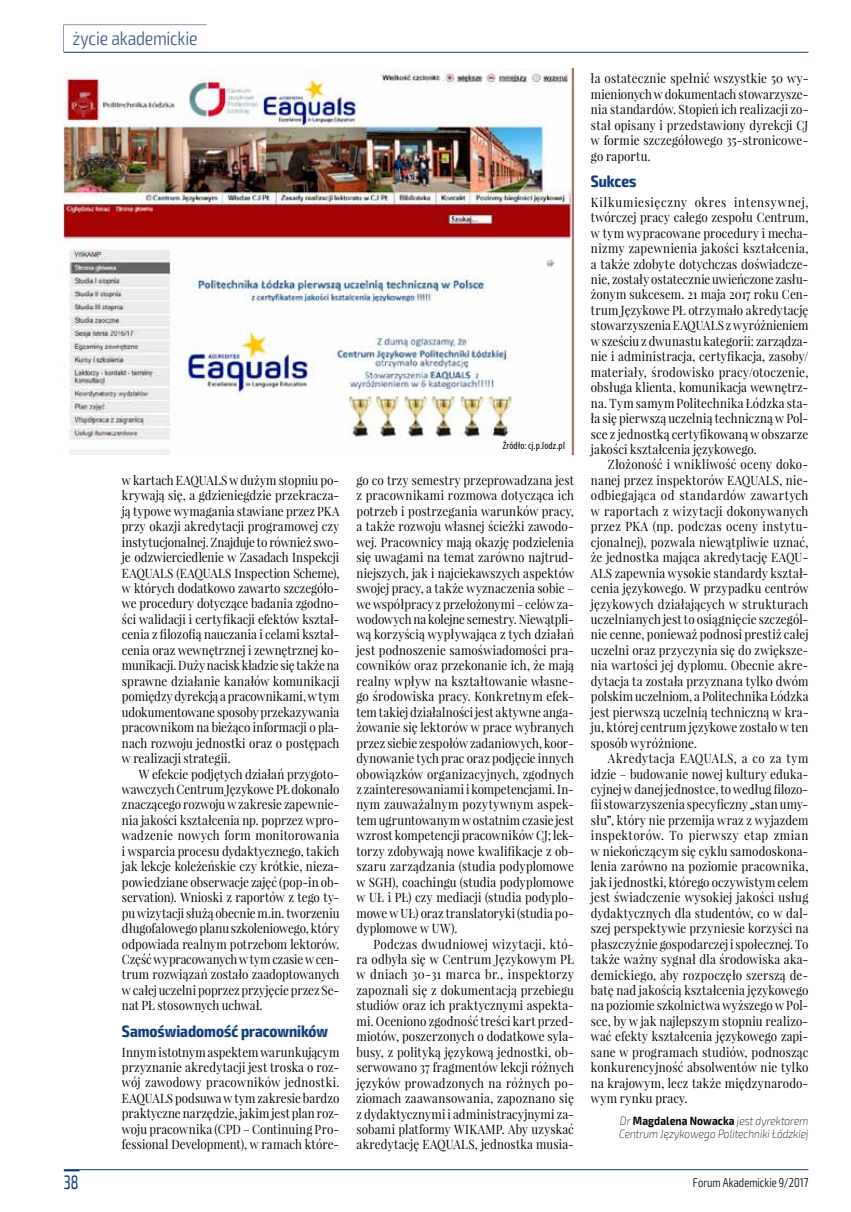
<style>
.page{position:relative;width:851px;height:1212px;background:#fff}
.page>*{position:absolute;margin:0;border:0;box-sizing:border-box;transform-origin:0 0}
.t1{font:300 condensed 19.5px "Exo 2";letter-spacing:-.01em;color:#455b91}
.t2{font:condensed 19.5px "Exo 2";color:#123f7b;scale:.8 1}
.t3{font:700 condensed 16.5px "Exo 2";color:#123f7b}
.t4{font:12.9px/15.5px "Playfair Display";letter-spacing:.01em;color:#000;text-align:justify;scale:.9 1}
.t5{font:300 condensed 12.9px "Exo 2";letter-spacing:.005em;color:#000;scale:.9 1}
.t6{font:italic 200 12px/13.5px "Exo 2";color:#000;scale:.85 1}
.t7{font:condensed 10.5px "Myriad Pro";letter-spacing:.02em;color:#000}
.s1{font-weight:700;font-style:normal}
</style>
<div class="page">
<hr style="left:64px;top:1169px;width:744px;height:1px;background:#123f7b">
<svg style="left:64px;top:1170px;width:16px;height:1px"></svg>
<hr style="left:64px;top:52px;width:744px;height:1px;background:#123f7b">
<img style="left:64px;top:68px;width:510px;height:387px">
<h1 class="t1" style="left:72px;top:27px;width:127px">życie akademickie</h1>
<p class="t4" style="left:122px;top:472px;width:243px">w kartach EAQUALS w dużym stopniu po&shy;krywają się, a gdzieniegdzie przekracza&shy;ją typowe wymagania stawiane przez PKA przy okazji akredytacji programowej czy instytucjonalnej. Znajduje to również swo&shy;je odzwierciedlenie w Zasadach Inspekcji EAQUALS (EAQUALS Inspection Scheme), w których dodatkowo zawarto szczegóło&shy;we procedury dotyczące badania zgodno&shy;ści walidacji i certyfikacji efektów kształ&shy;cenia z filozofią nauczania i celami kształ&shy;cenia oraz wewnętrznej i zewnętrznej ko&shy;munikacji. Duży nacisk kładzie się także na sprawne działanie kanałów komunikacji pomiędzy dyrekcją a pracownikami, w tym udokumentowane sposoby przekazywania pracownikom na bieżąco informacji o pla&shy;nach rozwoju jednostki oraz o postępach w realizacji strategii.</p>
<p class="t4" style="left:122px;top:766px;width:243px;text-indent:17px">W efekcie podjętych działań przygoto&shy;wawczych Centrum Językowe PŁ dokonało znaczącego rozwoju w zakresie zapewnie&shy;nia jakości kształcenia np. poprzez wpro&shy;wadzenie nowych form monitorowania i wsparcia procesu dydaktycznego, takich jak lekcje koleżeńskie czy krótkie, nieza&shy;powiedziane obserwacje zajęć (pop-in ob&shy;servation). Wnioski z raportów z tego ty&shy;pu wizytacji służą obecnie m.in. tworzeniu długofalowego planu szkoleniowego, który odpowiada realnym potrzebom lektorów.<br>Część wypracowanych w tym czasie w cen&shy;trum rozwiązań zostało zaadoptowanych w całej uczelni poprzez przyjęcie przez Se&shy;nat PŁ stosownych uchwał.</p>
<p class="t3" style="left:122px;top:1021px;width:207px">Samoświadomość pracowników</p>
<p class="t4" style="left:122px;top:1044px;width:243px">Innym istotnym aspektem warunkującym przyznanie akredytacji jest troska o roz&shy;wój zawodowy pracowników jednostki.<br>EAQUALS podsuwa w tym zakresie bardzo praktyczne narzędzie, jakim jest plan roz&shy;woju pracownika (CPD – Continuing Pro&shy;fessional Development), w ramach które-</p>
<p class="t7" style="left:502px;top:439px;width:64px">Źródło: cj.p.lodz.pl</p>
<p class="t4" style="left:356px;top:472px;width:243px">go co trzy semestry przeprowadzana jest z pracownikami rozmowa dotycząca ich potrzeb i postrzegania warunków pracy, a także rozwoju własnej ścieżki zawodo&shy;wej. Pracownicy mają okazję podzielenia się uwagami na temat zarówno najtrud&shy;niejszych, jak i najciekawszych aspektów swojej pracy, a także wyznaczenia sobie – we współpracy z przełożonymi – celów za&shy;wodowych na kolejne semestry. Niewątpli&shy;wą korzyścią wypływająca z tych działań jest podnoszenie samoświadomości pra&shy;cowników oraz przekonanie ich, że mają realny wpływ na kształtowanie własne&shy;go środowiska pracy. Konkretnym efek&shy;tem takiej działalności jest aktywne anga&shy;żowanie się lektorów w prace wybranych przez siebie zespołów zadaniowych, koor&shy;dynowanie tych prac oraz podjęcie innych obowiązków organizacyjnych, zgodnych z zainteresowaniami i kompetencjami. In&shy;nym zauważalnym pozytywnym aspek&shy;tem ugruntowanym w ostatnim czasie jest wzrost kompetencji pracowników CJ; lek&shy;torzy zdobywają nowe kwalifikacje z ob&shy;szaru zarządzania (studia podyplomowe w SGH), coachingu (studia podyplomowe w UŁ i PŁ) czy mediacji (studia podyplo&shy;mowe w UŁ) oraz translatoryki (studia po&shy;dyplomowe w UW).</p>
<p class="t4" style="left:356px;top:936px;width:243px;text-indent:17px">Podczas dwudniowej wizytacji, któ&shy;ra odbyła się w Centrum Językowym PŁ w dniach 30-31 marca br., inspektorzy zapoznali się z dokumentacją przebiegu studiów oraz ich praktycznymi aspekta&shy;mi. Oceniono zgodność treści kart przed&shy;miotów, poszerzonych o dodatkowe syla&shy;busy, z polityką językową jednostki, ob&shy;serwowano 37 fragmentów lekcji różnych języków prowadzonych na różnych po&shy;ziomach zaawansowania, zapoznano się z dydaktycznymi i administracyjnymi za&shy;sobami platformy WIKAMP. Aby uzyskać akredytację EAQUALS, jednostka musia-</p>
<p class="t4" style="left:591px;top:71px;width:243px">ła ostatecznie spełnić wszystkie 50 wy&shy;mienionych w dokumentach stowarzysze&shy;nia standardów. Stopień ich realizacji zo&shy;stał opisany i przedstawiony dyrekcji CJ w formie szczegółowego 35-stronicowe&shy;go raportu.</p>
<p class="t3" style="left:591px;top:171px;width:47px">Sukces</p>
<p class="t4" style="left:591px;top:194px;width:243px">Kilkumiesięczny okres intensywnej, twórczej pracy całego zespołu Centrum, w tym wypracowane procedury i mecha&shy;nizmy zapewnienia jakości kształcenia, a także zdobyte dotychczas doświadcze&shy;nie, zostały ostatecznie uwieńczone zasłu&shy;żonym sukcesem. 21 maja 2017 roku Cen&shy;trum Językowe PŁ otrzymało akredytację stowarzyszenia EAQUALS z wyróżnieniem w sześciu z dwunastu kategorii: zarządza&shy;nie i administracja, certyfikacja, zasoby/ materiały, środowisko pracy/otoczenie, obsługa klienta, komunikacja wewnętrz&shy;na. Tym samym Politechnika Łódzka sta&shy;ła się pierwszą uczelnią techniczną w Pol&shy;sce z jednostką certyfikowaną w obszarze jakości kształcenia językowego.</p>
<p class="t4" style="left:591px;top:457px;width:243px;text-indent:17px">Złożoność i wnikliwość oceny doko&shy;nanej przez inspektorów EAQUALS, nie&shy;odbiegająca od standardów zawartych w raportach z wizytacji dokonywanych przez PKA (np. podczas oceny instytu&shy;cjonalnej), pozwala niewątpliwie uznać, że jednostka mająca akredytację EAQU-ALS zapewnia wysokie standardy kształ&shy;cenia językowego. W przypadku centrów językowych działających w strukturach uczelnianych jest to osiągnięcie szczegól&shy;nie cenne, ponieważ podnosi prestiż całej uczelni oraz przyczynia się do zwiększe&shy;nia wartości jej dyplomu. Obecnie akre&shy;dytacja ta została przyznana tylko dwóm polskim uczelniom, a Politechnika Łódzka jest pierwszą uczelnią techniczną w kra&shy;ju, której centrum językowe zostało w ten sposób wyróżnione.</p>
<p class="t4" style="left:591px;top:750px;width:243px;text-indent:17px">Akredytacja EAQUALS, a co za tym idzie – budowanie nowej kultury eduka&shy;cyjnej w danej jednostce, to według filozo&shy;fii stowarzyszenia specyficzny „stan umy&shy;słu”, który nie przemija wraz z wyjazdem inspektorów. To pierwszy etap zmian w niekończącym się cyklu samodoskona&shy;lenia zarówno na poziomie pracownika, jak i jednostki, którego oczywistym celem jest świadczenie wysokiej jakości usług dydaktycznych dla studentów, co w dal&shy;szej perspektywie przyniesie korzyści na płaszczyźnie gospodarczej i społecznej. To także ważny sygnał dla środowiska aka&shy;demickiego, aby rozpoczęło szerszą de&shy;batę nad jakością kształcenia językowego na poziomie szkolnictwa wyższego w Pol&shy;sce, by w jak najlepszym stopniu realizo&shy;wać efekty kształcenia językowego zapi&shy;sane w programach studiów, podnosząc konkurencyjność absolwentów nie tylko na krajowym, lecz także międzynarodo&shy;wym rynku pracy.</p>
<p class="t6" style="left:619px;top:1114px;width:224px">Dr <span class="s1">Magdalena Nowacka</span> jest dyrektorem<br>Centrum Językowego Politechniki Łódzkiej</p>
<h1 class="t2" style="left:64px;top:1171px;width:20px">38</h1>
<p class="t5" style="left:692px;top:1175px;width:130px">Forum Akademickie 9/2017</p>
</div>
